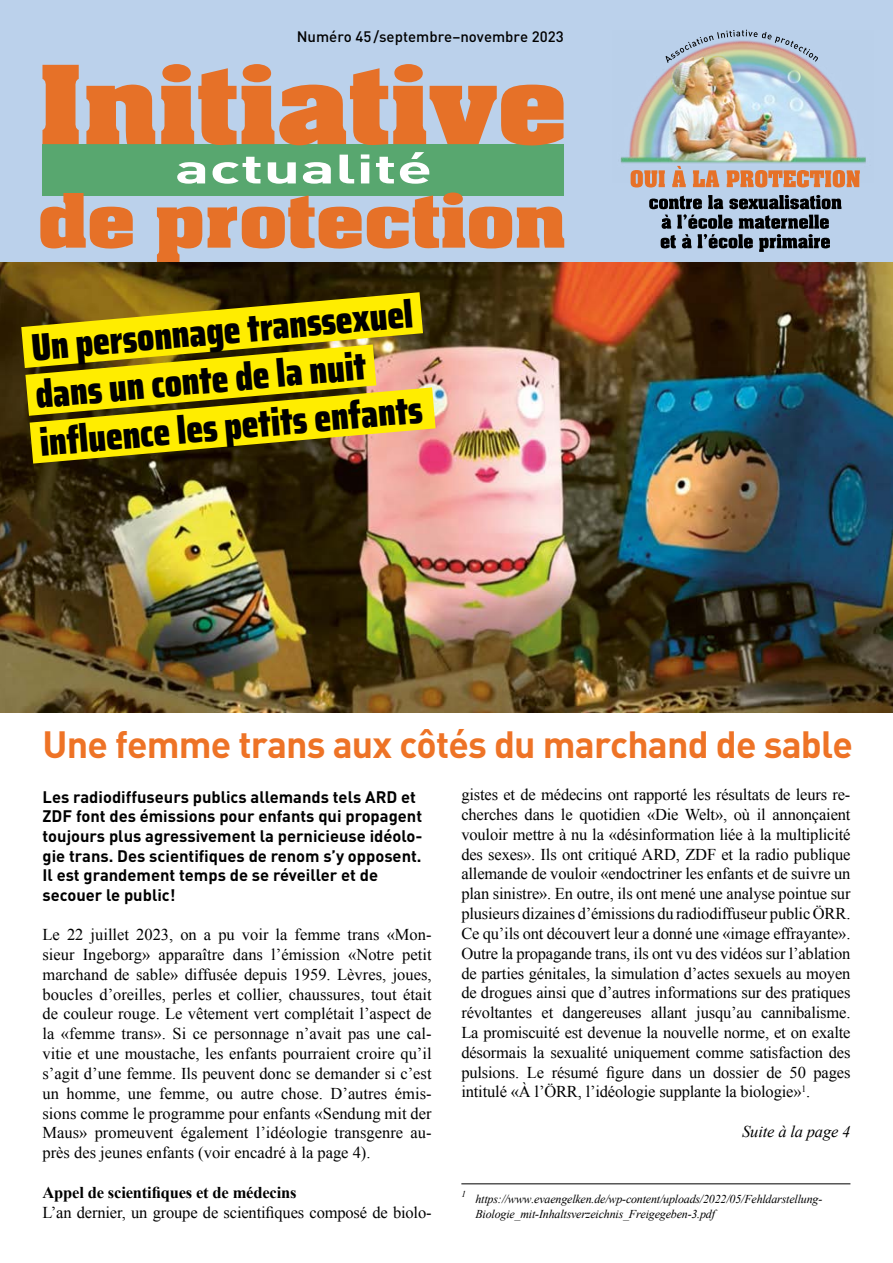
<style>
.page{position:relative;width:893px;height:1263px;background:#fff}
.page>*{position:absolute;margin:0;border:0;box-sizing:border-box;transform-origin:0 0}
.t1{font:900 38.7px/47.8px "Saira Condensed";color:#000}
._02_zwischentitel{font:700 37.5px "DIN";letter-spacing:-.02em;color:#ee7326}
.t2{font:16.5px/19.8px "Times New Roman";letter-spacing:-.01em;color:#000;text-align:justify}
.t3{font:700 16.5px/19.6px "DIN";color:#000}
.t4{font:700 16.5px "Times New Roman";letter-spacing:-.01em;color:#000}
.t5{font:italic 16.5px "Times New Roman";letter-spacing:-.01em;color:#000}
.t6{font:500 15px "DIN";color:#000}
._03_fliesstext{font:italic 12px/15px "Times New Roman";letter-spacing:-.015em;color:#000}
._03_fliesstext-2{font:italic 9px "Times New Roman";color:#000}
</style>
<div class="page">
<hr style="left:0;top:911px;width:1px;height:283px;background:#bbd1eb">
<div style="left:0;top:0;width:893px;height:264px;background:#bbd1eb"></div>
<div style="left:42px;top:144px;width:522px;height:51px;background:#58a76f"></div>
<svg style="left:40px;top:192px;width:524px;height:70px"></svg>
<svg style="left:42px;top:64px;width:522px;height:82px"></svg>
<svg style="left:177px;top:152px;width:252px;height:32px"></svg>
<img style="left:620px;top:56px;width:246px;height:127px">
<svg style="left:649px;top:195px;width:192px;height:57px"></svg>
<svg style="left:631px;top:166px;width:229px;height:22px"></svg>
<svg style="left:666px;top:30px;width:152px;height:33px"></svg>
<img style="left:0;top:262px;width:893px;height:451px">
<svg style="left:21px;top:292px;width:415px;height:172px;background:#cdb70f"></svg>
<hr style="left:461px;top:1183px;width:389px;height:1px;background:#000">
<p class="t6" style="left:297px;top:27px;width:269px">Numéro 45/septembre–novembre 2023</p>
<p class="t1" style="left:29px;top:322px;width:386px;rotate:-5deg">Un personnage transsexuel dans un conte de la nuit influence les petits enfants</p>
<p class="_02_zwischentitel" style="left:43px;top:720px;width:812px">Une femme trans aux côtés du marchand de sable</p>
<p class="t3" style="left:43px;top:786px;width:381px">Les radiodiffuseurs publics allemands tels ARD et ZDF font des émissions pour enfants qui propagent toujours plus agressivement la pernicieuse idéolo&shy;gie trans. Des scientifiques de renom s’y opposent.<br>Il est grandement temps de se réveiller et de secouer le public!</p>
<p class="t2" style="left:43px;top:924px;width:391px">Le 22 juillet 2023, on a pu voir la femme trans «Mon&shy;sieur Ingeborg» apparaître dans l’émission «Notre petit marchand de sable» diffusée depuis 1959. Lèvres, joues, boucles d’oreilles, perles et collier, chaussures, tout était de couleur rouge. Le vêtement vert complétait l’aspect de la «femme trans». Si ce personnage n’avait pas une cal&shy;vitie et une moustache, les enfants pourraient croire qu’il s’agit d’une femme. Ils peuvent donc se demander si c’est un homme, une femme, ou autre chose. D’autres émis&shy;sions comme le programme pour enfants «Sendung mit der Maus» promeuvent également l’idéologie transgenre au&shy;près des jeunes enfants (voir encadré à la page 4).</p>
<p class="t4" style="left:43px;top:1181px;width:256px">Appel de scientifiques et de médecins</p>
<p class="t2" style="left:43px;top:1202px;width:391px">L’an dernier, un groupe de scientifiques composé de biolo-</p>
<p class="t2" style="left:461px;top:785px;width:391px">gistes et de médecins ont rapporté les résultats de leurs re&shy;cherches dans le quotidien «Die Welt», où il annonçaient vouloir mettre à nu la «désinformation liée à la multiplicité des sexes». Ils ont critiqué ARD, ZDF et la radio publique allemande de vouloir «endoctriner les enfants et de suivre un plan sinistre». En outre, ils ont mené une analyse pointue sur plusieurs dizaines d’émissions du radiodiffuseur public ÖRR.<br>Ce qu’ils ont découvert leur a donné une «image effrayante».<br>Outre la propagande trans, ils ont vu des vidéos sur l’ablation de parties génitales, la simulation d’actes sexuels au moyen de drogues ainsi que d’autres informations sur des pratiques révoltantes et dangereuses allant jusqu’au cannibalisme.<br>La promiscuité est devenue la nouvelle norme, et on exalte désormais la sexualité uniquement comme satisfaction des pulsions. Le résumé figure dans un dossier de 50 pages intitulé «À l’ÖRR, l’idéologie supplante la biologie»<sup>1</sup>.</p>
<p class="t5" style="left:742px;top:1120px;width:110px">Suite à la page 4</p>
<p class="_03_fliesstext-2" style="left:461px;top:1187px;width:6px">1</p>
<p class="_03_fliesstext" style="left:475px;top:1191px;width:348px">https://www.evaengelken.de/wp-content/uploads/2022/05/Fehldarstellung-<br>Biologie_mit-Inhaltsverzeichnis_Freigegeben-3.pdf</p>
</div>
